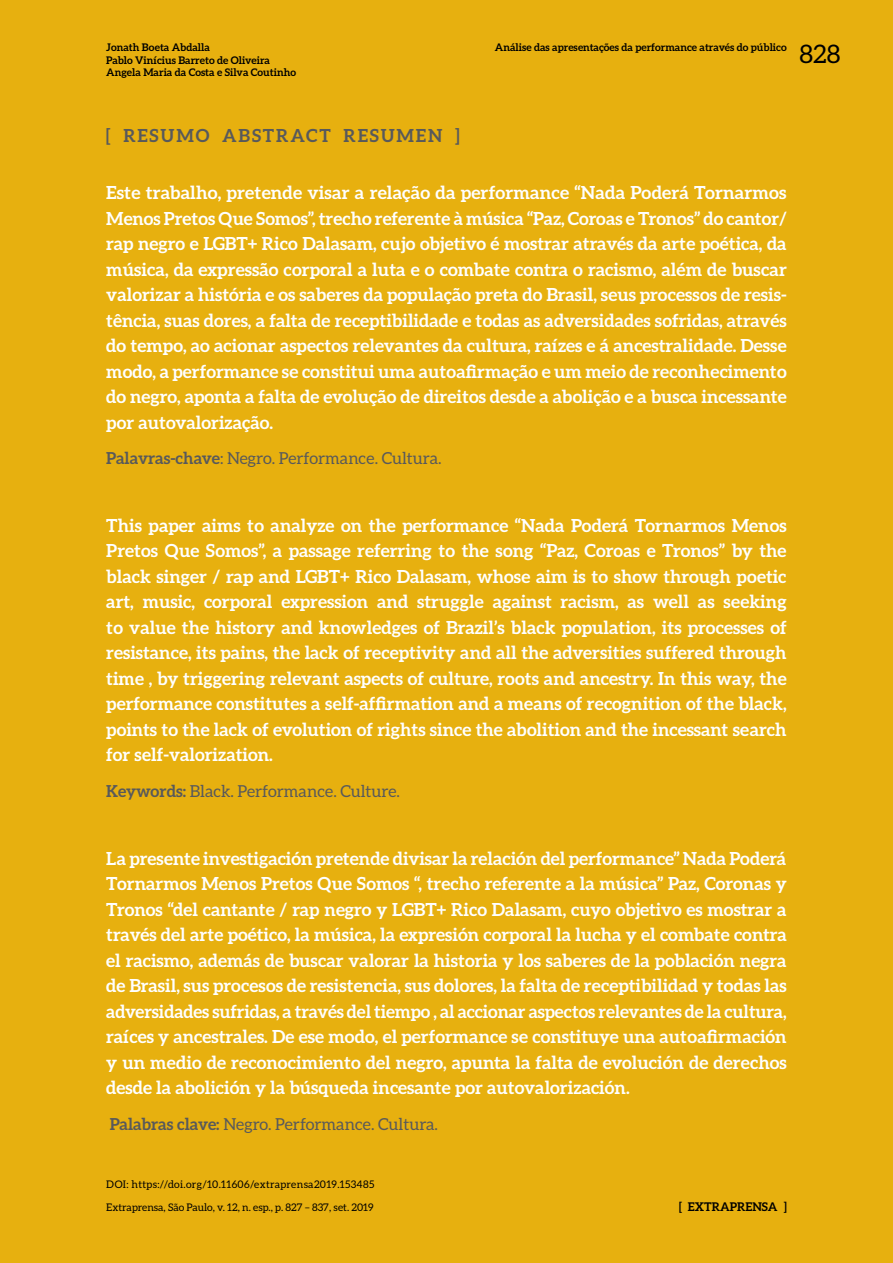
<style>
.page{position:relative;width:893px;height:1263px;background:#e7b00f}
.page>*{position:absolute;margin:0;border:0;box-sizing:border-box;transform-origin:0 0}
.t1{font:25.5px "Aleo";color:#000}
.t2{font:700 18px/25.5px "Aleo";color:#fff;text-align:justify}
.t3{font:700 18px "Aleo";letter-spacing:.1em;color:#58595b}
.t4{font:16.5px "Aleo";color:#58595b}
.t5{font:700 12px "Aleo";color:#000}
.t6{font:700 10.5px/12.6px "Aleo";color:#000}
.t7{font:10.5px "Aleo";color:#000}
.t8{font:10.5px "Aleo";letter-spacing:.03em;color:#000}
.s1{font-weight:700}
</style>
<div class="page">
<p class="t6" style="left:106px;top:41px;width:191px">Jonath Boeta Abdalla<br>Pablo Vinícius Barreto de Oliveira<br>Angela Maria da Costa e Silva Coutinho</p>
<p class="t6" style="left:495px;top:41px;width:293px">Análise das apresentações da performance através do público</p>
<h1 class="t1" style="left:799px;top:40px;width:42px">828</h1>
<p class="t3" style="left:106px;top:125px;width:355px">[ RESUMO ABSTRACT RESUMEN ]</p>
<p class="t2" style="left:106px;top:179px;width:682px">Este trabalho, pretende visar a relação da performance “Nada Poderá Tornarmos Menos Pretos Que Somos”, trecho referente à música “Paz, Coroas e Tronos” do cantor/ rap negro e LGBT+ Rico Dalasam, cujo objetivo é mostrar através da arte poética, da música, da expressão corporal a luta e o combate contra o racismo, além de buscar valorizar a história e os saberes da população preta do Brasil, seus processos de resis&shy;tência, suas dores, a falta de receptibilidade e todas as adversidades sofridas, através do tempo, ao acionar aspectos relevantes da cultura, raízes e á ancestralidade. Desse modo, a performance se constitui uma autoafirmação e um meio de reconhecimento do negro, aponta a falta de evolução de direitos desde a abolição e a busca incessante por autovalorização.</p>
<p class="t4" style="left:106px;top:449px;width:337px"><span class="s1">Palavras-chave</span>: Negro. Performance. Cultura.</p>
<p class="t2" style="left:106px;top:512px;width:682px">This paper aims to analyze on the performance “Nada Poderá Tornarmos Menos Pretos Que Somos”, a passage referring to the song “Paz, Coroas e Tronos” by the black singer / rap and LGBT+ Rico Dalasam, whose aim is to show through poetic art, music, corporal expression and struggle against racism, as well as seeking to value the history and knowledges of Brazil’s black population, its processes of resistance, its pains, the lack of receptivity and all the adversities suffered through time , by triggering relevant aspects of culture, roots and ancestry. In this way, the performance constitutes a self-affirmation and a means of recognition of the black, points to the lack of evolution of rights since the abolition and the incessant search for self-valorization.</p>
<p class="t4" style="left:106px;top:781px;width:295px"><span class="s1">Keywords:</span> Black. Performance. Culture.</p>
<p class="t2" style="left:106px;top:845px;width:682px">La presente investigación pretende divisar la relación del performance” Nada Poderá Tornarmos Menos Pretos Que Somos “, trecho referente a la música” Paz, Coronas y Tronos “del cantante / rap negro y LGBT+ Rico Dalasam, cuyo objetivo es mostrar a través del arte poético, la música, la expresión corporal la lucha y el combate contra el racismo, además de buscar valorar la historia y los saberes de la población negra de Brasil, sus procesos de resistencia, sus dolores, la falta de receptibilidad y todas las adversidades sufridas, a través del tiempo , al accionar aspectos relevantes de la cultura, raíces y ancestrales. De ese modo, el performance se constituye una autoafirmación y un medio de reconocimiento del negro, apunta la falta de evolución de derechos desde la abolición y la búsqueda incesante por autovalorización.</p>
<p class="t4" style="left:110px;top:1114px;width:330px"><span class="s1">Palabras clave:</span> Negro. Performance. Cultura.</p>
<p class="t8" style="left:106px;top:1179px;width:270px">DOI: https://doi.org/10.11606/extraprensa2019.153485</p>
<p class="t7" style="left:106px;top:1201px;width:269px">Extraprensa, São Paulo, v. 12, n. esp., p. 827 – 837, set. 2019</p>
<p class="t5" style="left:679px;top:1199px;width:109px">[ EXTRAPRENSA ]</p>
</div>
